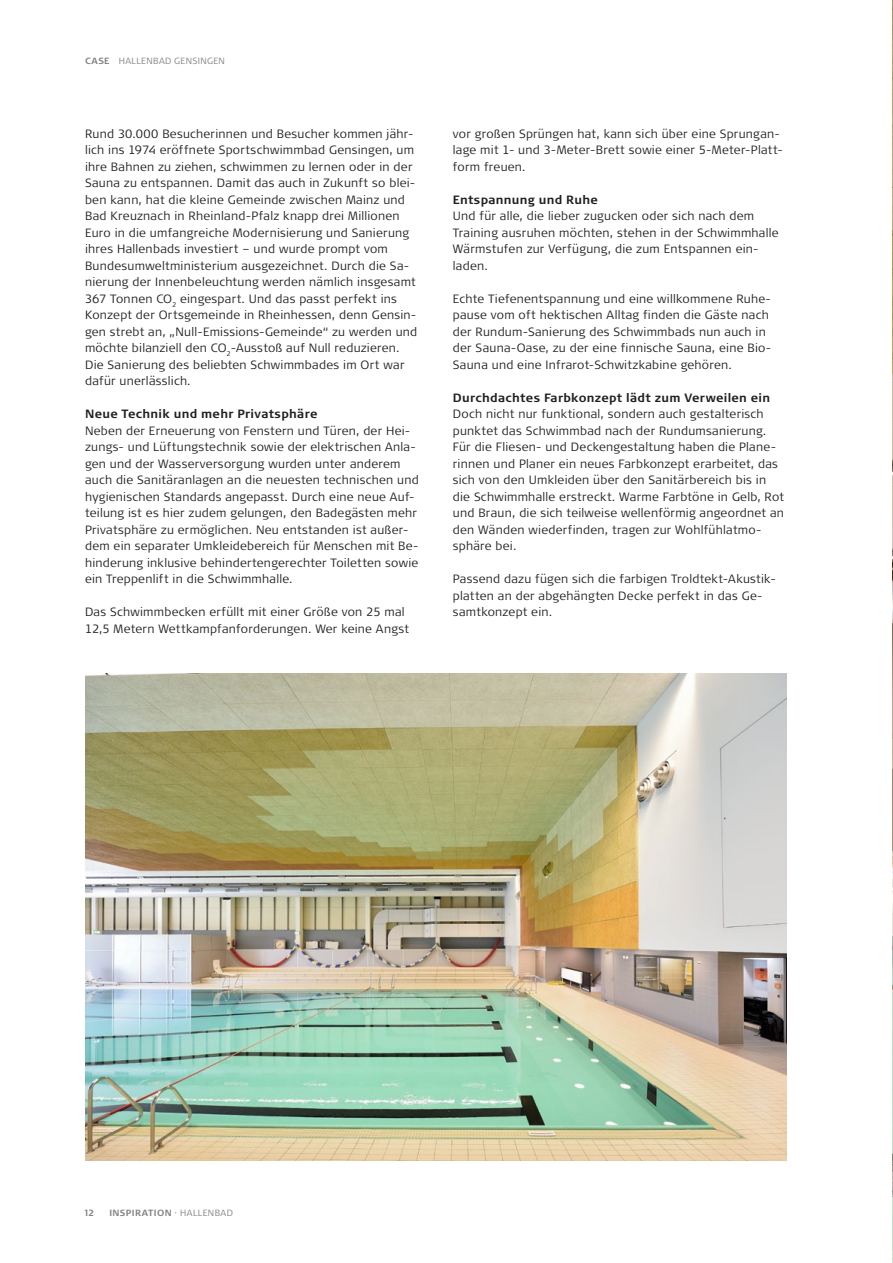
<style>
.page{position:relative;width:893px;height:1263px;background:#fff}
.page>*{position:absolute;margin:0;border:0;box-sizing:border-box;transform-origin:0 0}
.Brødtext{font:300 12px/16.5px "Signa Pro";letter-spacing:.02em;color:#231f20}
.Mellemrubrik{font:700 12px "Signa Pro";letter-spacing:.025em;color:#231f20}
.Brødtext-2{font:700 12px "Signa Pro";letter-spacing:.025em;color:#231f20}
.t1{font:700 9px "Signa Pro";letter-spacing:.04em;color:#808285}
.t2{font:300 9px "Signa Pro";letter-spacing:.04em;color:#808285}
.s1{font-weight:700}
.s2{font-weight:300}
</style>
<div class="page">
<img style="left:892px;top:0;width:1px;height:688px">
<img style="left:85px;top:673px;width:702px;height:488px">
<p class="t2" style="left:85px;top:55px;width:141px"><span class="s1">CASE</span> HALLENBAD GENSINGEN</p>
<p class="Brødtext" style="left:85px;top:125px;width:334px">Rund 30.000 Besucherinnen und Besucher kommen jähr&shy;lich ins 1974 eröffnete Sportschwimmbad Gensingen, um ihre Bahnen zu ziehen, schwimmen zu lernen oder in der Sauna zu entspannen. Damit das auch in Zukunft so blei&shy;ben kann, hat die kleine Gemeinde zwischen Mainz und Bad Kreuznach in Rheinland-Pfalz knapp drei Millionen Euro in die umfangreiche Modernisierung und Sanierung ihres Hallenbads investiert – und wurde prompt vom Bundesumweltministerium ausgezeichnet. Durch die Sa&shy;nierung der Innenbeleuchtung werden nämlich insgesamt 367 Tonnen CO<sub>2</sub> eingespart. Und das passt perfekt ins Konzept der Ortsgemeinde in Rheinhessen, denn Gensin&shy;gen strebt an, „Null-Emissions-Gemeinde“ zu werden und möchte bilanziell den CO<sub>2</sub>-Ausstoß auf Null reduzieren.<br>Die Sanierung des beliebten Schwimmbades im Ort war dafür unerlässlich.</p>
<p class="Mellemrubrik" style="left:85px;top:406px;width:234px">Neue Technik und mehr Privatsphäre</p>
<p class="Brødtext" style="left:85px;top:422px;width:335px">Neben der Erneuerung von Fenstern und Türen, der Hei&shy;zungs- und Lüftungstechnik sowie der elektrischen Anla&shy;gen und der Wasserversorgung wurden unter anderem auch die Sanitäranlagen an die neuesten technischen und hygienischen Standards angepasst. Durch eine neue Auf&shy;teilung ist es hier zudem gelungen, den Badegästen mehr Privatsphäre zu ermöglichen. Neu entstanden ist außer&shy;dem ein separater Umkleidebereich für Menschen mit Be&shy;hinderung inklusive behindertengerechter Toiletten sowie ein Treppenlift in die Schwimmhalle.</p>
<p class="Brødtext" style="left:85px;top:603px;width:326px">Das Schwimmbecken erfüllt mit einer Größe von 25 mal<br>12,5 Metern Wettkampfanforderungen. Wer keine Angst</p>
<p class="Brødtext" style="left:453px;top:125px;width:331px">vor großen Sprüngen hat, kann sich über eine Sprungan&shy;lage mit 1- und 3-Meter-Brett sowie einer 5-Meter-Platt&shy;form freuen.</p>
<p class="Mellemrubrik" style="left:453px;top:191px;width:147px">Entspannung und Ruhe</p>
<p class="Brødtext" style="left:453px;top:207px;width:327px">Und für alle, die lieber zugucken oder sich nach dem<br>Training ausruhen möchten, stehen in der Schwimmhalle<br>Wärmstufen zur Verfügung, die zum Entspannen ein-</p>
<p class="Brødtext" style="left:453px;top:257px;width:37px">laden.</p>
<p class="Brødtext" style="left:453px;top:290px;width:320px">Echte Tiefenentspannung und eine willkommene Ruhe&shy;pause vom oft hektischen Alltag finden die Gäste nach der Rundum-Sanierung des Schwimmbads nun auch in der Sauna-Oase, zu der eine finnische Sauna, eine Bio-Sauna und eine Infrarot-Schwitzkabine gehören.</p>
<p class="Brødtext-2" style="left:453px;top:389px;width:319px">Durchdachtes Farbkonzept lädt zum Verweilen ein</p>
<p class="Brødtext" style="left:453px;top:405px;width:333px">Doch nicht nur funktional, sondern auch gestalterisch punktet das Schwimmbad nach der Rundumsanierung.<br>Für die Fliesen- und Deckengestaltung haben die Plane&shy;rinnen und Planer ein neues Farbkonzept erarbeitet, das sich von den Umkleiden über den Sanitärbereich bis in die Schwimmhalle erstreckt. Warme Farbtöne in Gelb, Rot und Braun, die sich teilweise wellenförmig angeordnet an den Wänden wiederfinden, tragen zur Wohlfühlatmo&shy;sphäre bei.</p>
<p class="Brødtext" style="left:453px;top:570px;width:324px">Passend dazu fügen sich die farbigen Troldtekt-Akustik&shy;platten an der abgehängten Decke perfekt in das Ge&shy;samtkonzept ein.</p>
<p class="t1" style="left:85px;top:1206px;width:10px">12</p>
<p class="t1" style="left:109px;top:1206px;width:125px">INSPIRATION <span class="s2">·HALLENBAD</span></p>
</div>
